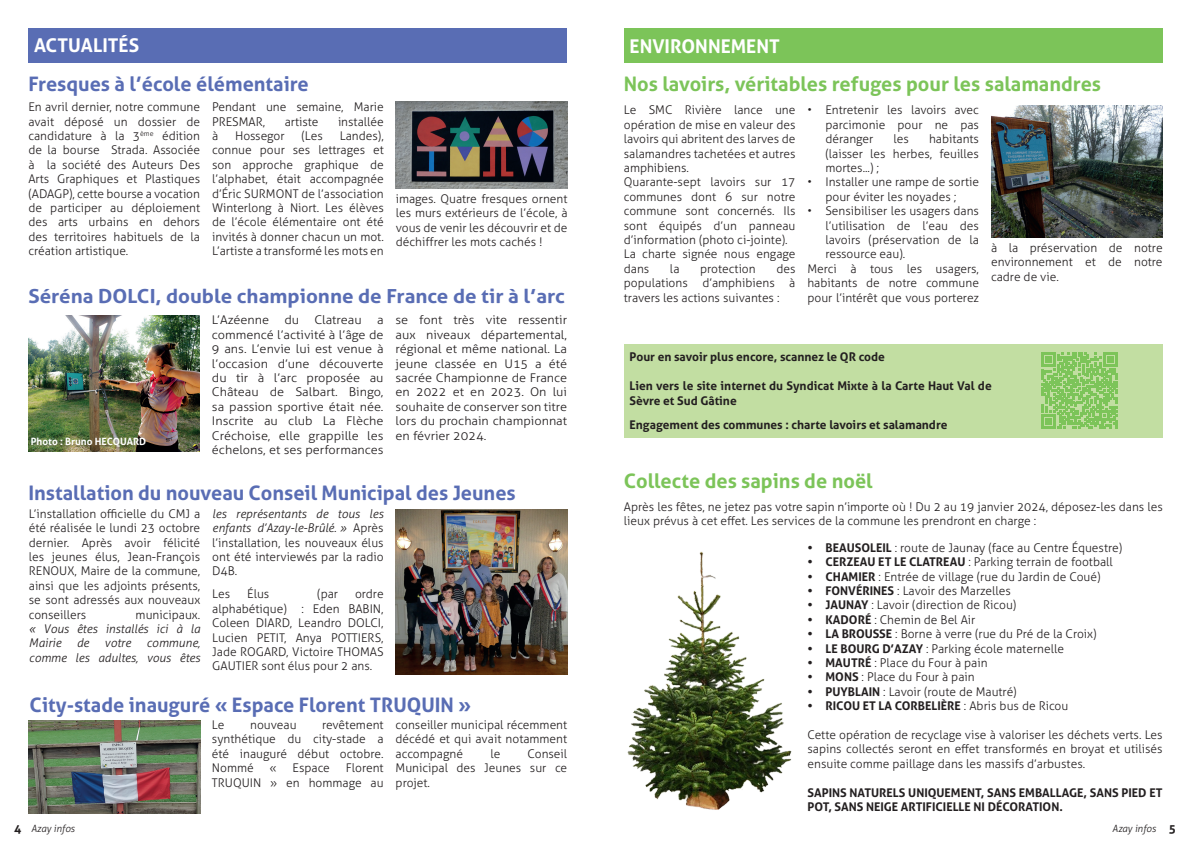
<style>
.page{position:relative;width:1191px;height:842px;background:#fff}
.page>*{position:absolute;margin:0;border:0;box-sizing:border-box;transform-origin:0 0}
.Titre_3{font:700 20px "Aller";color:#596db4}
.Titre_3-2{font:700 20px "Aller";color:#7cc459}
.t1{font:700 19.4px "Aller";color:#596db4;scale:1.06 1}
.Titre_2{font:700 19px "Aller";color:#fff}
.Titre_3-3{font:300 12px/14.4px "Aller";color:#231f20;text-align:justify}
.Titre_3-4{font:300 12px/14.4px "Aller";color:#231f20;text-align:justify;scale:1.06 1}
.t2{font:700 12px/14.4px "Aller";color:#231f20}
.t3{font:italic 300 12px/14.4px "Aller";color:#231f20;text-align:justify}
.t4{font:italic 300 10px "Aller";color:#231f20}
.t5{font:700 10px "Aller";color:#fff}
.s1{font-style:normal}
.s2{font-style:italic}
.s3{font-weight:700}
.s4{font-weight:300}
.s5{font-weight:700;font-style:normal;font-size:12px}
</style>
<div class="page">
<img style="left:395px;top:101px;width:172px;height:87px">
<img style="left:28px;top:720px;width:173px;height:94px">
<img style="left:396px;top:510px;width:171px;height:165px">
<img style="left:28px;top:316px;width:171px;height:136px">
<div style="left:28px;top:28px;width:539px;height:34px;background:#596db4"></div>
<div style="left:624px;top:344px;width:538px;height:93px;background:#c2dea2"></div>
<img style="left:991px;top:106px;width:171px;height:131px">
<svg style="left:1041px;top:352px;width:76px;height:77px"></svg>
<div style="left:624px;top:29px;width:538px;height:34px;background:#7cc459"></div>
<img style="left:627px;top:551px;width:165px;height:259px">
<p class="Titre_2" style="left:34px;top:34px;width:107px">ACTUALITÉS</p>
<p class="Titre_3" style="left:28px;top:72px;width:282px">Fresques à l’école élémentaire</p>
<p class="Titre_3-3" style="left:28px;top:100px;width:173px">En avril dernier, notre commune avait déposé un dossier de candidature à la 3<sup>ème</sup> édition de la bourse Strada. Associée à la société des Auteurs Des Arts Graphiques et Plastiques (ADAGP), cette bourse a vocation de participer au déploiement des arts urbains en dehors des territoires habituels de la création artistique.</p>
<p class="Titre_3-3" style="left:212px;top:100px;width:173px">Pendant une semaine, Marie<br>PRESMAR,</p>
<p class="Titre_3-3" style="left:285px;top:114px;width:35px">artiste</p>
<p class="Titre_3-3" style="left:338px;top:114px;width:47px">installée</p>
<p class="Titre_3-3" style="left:212px;top:129px;width:173px;text-indent:128px">Landes), connue pour ses lettrages et son approche graphique de l’alphabet, était accompagnée d’Éric SURMONT de l’association Winterlong à Niort. Les élèves de l’école élémentaire ont été invités à donner chacun un mot.<br>L’artiste a transformé les mots en</p>
<p class="Titre_3-3" style="left:212px;top:129px;width:8px">à</p>
<p class="Titre_3-3" style="left:235px;top:129px;width:51px">Hossegor</p>
<p class="Titre_3-3" style="left:301px;top:129px;width:23px">(Les</p>
<p class="Titre_3-3" style="left:396px;top:191px;width:173px">images. Quatre fresques ornent les murs extérieurs de l’école, à vous de venir les découvrir et de déchiffrer les mots cachés !</p>
<p class="t1" style="left:28px;top:284px;width:508px">Séréna DOLCI, double championne de France de tir à l’arc</p>
<p class="Titre_3-4" style="left:212px;top:313px;width:55px">L’Azéenne</p>
<p class="Titre_3-4" style="left:284px;top:313px;width:15px">du</p>
<p class="Titre_3-4" style="left:314px;top:313px;width:46px">Clatreau</p>
<p class="Titre_3-4" style="left:212px;top:313px;width:163px;text-indent:165px">a commencé l’activité à l’âge de 9 ans. L’envie lui est venue à l’occasion d’une découverte du tir à l’arc proposée au Château de Salbart. Bingo, sa passion sportive était née.<br>Inscrite au club La Flèche Créchoise, elle grappille les échelons, et ses performances</p>
<p class="Titre_3-4" style="left:395px;top:313px;width:163px">se font très vite ressentir aux niveaux départemental, régional et même national. La jeune classée en U15 a été sacrée Championne de France en 2022 et en 2023. On lui souhaite de conserver son titre lors du prochain championnat en février 2024.</p>
<p class="t5" style="left:31px;top:435px;width:117px">Photo : Bruno HECQUARD</p>
<p class="Titre_3" style="left:28px;top:480px;width:489px">Installation du nouveau Conseil Municipal des Jeunes</p>
<p class="Titre_3-3" style="left:29px;top:506px;width:173px">L’installation officielle du CMJ a été réalisée le lundi 23 octobre dernier. Après avoir félicité les jeunes élus, Jean-François RENOUX, Maire de la commune, ainsi que les adjoints présents, se sont adressés aux nouveaux conseillers</p>
<p class="t3" style="left:29px;top:607px;width:173px;text-indent:107px"><span class="s1">municipaux. </span>« Vous êtes installés ici à la Mairie</p>
<p class="t3" style="left:77px;top:636px;width:14px">de</p>
<p class="t3" style="left:105px;top:636px;width:28px">votre</p>
<p class="t3" style="left:29px;top:636px;width:173px;text-align:right">commune,<br>comme les adultes, vous êtes</p>
<p class="Titre_3-3" style="left:212px;top:506px;width:173px"><span class="s2">les représentants de tous les enfants d’Azay-le-Brûlé. »</span> Après l’installation, les nouveaux élus ont été interviewés par la radio D4B.</p>
<p class="Titre_3-3" style="left:212px;top:587px;width:20px">Les</p>
<p class="Titre_3-3" style="left:247px;top:587px;width:24px">Élus</p>
<p class="Titre_3-3" style="left:317px;top:587px;width:22px">(par</p>
<p class="Titre_3-3" style="left:212px;top:587px;width:173px;text-indent:143px">ordre alphabétique) : Eden BABIN, Coleen DIARD, Leandro DOLCI, Lucien PETIT, Anya POTTIERS, Jade ROGARD, Victoire THOMAS GAUTIER sont élus pour 2 ans.</p>
<p class="Titre_3" style="left:30px;top:693px;width:443px">City-stade inauguré « Espace Florent TRUQUIN »</p>
<p class="Titre_3-3" style="left:212px;top:718px;width:173px;text-indent:110px">revêtement synthétique du city-stade a été inauguré début octobre.<br>Nommé</p>
<p class="Titre_3-3" style="left:212px;top:718px;width:14px">Le</p>
<p class="Titre_3-3" style="left:250px;top:718px;width:48px">nouveau</p>
<p class="Titre_3-3" style="left:212px;top:761px;width:173px;text-align:right">Florent<br>TRUQUIN » en hommage au</p>
<p class="Titre_3-3" style="left:269px;top:761px;width:9px">«</p>
<p class="Titre_3-3" style="left:292px;top:761px;width:39px">Espace</p>
<p class="Titre_3-3" style="left:395px;top:718px;width:173px">conseiller municipal récemment décédé et qui avait notamment accompagné</p>
<p class="Titre_3-3" style="left:395px;top:746px;width:173px;text-indent:132px">Conseil Municipal des Jeunes sur ce projet.</p>
<p class="Titre_3-3" style="left:490px;top:746px;width:11px">le</p>
<p class="Titre_2" style="left:629px;top:34px;width:152px">ENVIRONNEMENT</p>
<p class="Titre_3-2" style="left:624px;top:72px;width:479px">Nos lavoirs, véritables refuges pour les salamandres</p>
<p class="Titre_3-3" style="left:624px;top:103px;width:173px">Le SMC Rivière lance une opération de mise en valeur des lavoirs qui abritent des larves de salamandres tachetées et autres amphibiens.</p>
<p class="Titre_3-3" style="left:624px;top:175px;width:173px">Quarante-sept lavoirs sur 17 communes dont 6 sur notre commune sont concernés. Ils sont équipés d’un panneau d’information (photo ci-jointe).</p>
<p class="Titre_3-3" style="left:624px;top:247px;width:173px">La charte signée nous engage dans</p>
<p class="Titre_3-3" style="left:624px;top:261px;width:173px;text-indent:152px">des populations d’amphibiens à travers les actions suivantes :</p>
<p class="Titre_3-3" style="left:670px;top:261px;width:11px">la</p>
<p class="Titre_3-3" style="left:700px;top:261px;width:57px">protection</p>
<p class="Titre_3-3" style="left:825px;top:103px;width:155px;text-indent:-18px">• Entretenir les lavoirs avec parcimonie pour ne pas déranger</p>
<p class="Titre_3-3" style="left:825px;top:132px;width:155px;text-indent:104px">habitants (laisser les herbes, feuilles mortes...) ;</p>
<p class="Titre_3-3" style="left:807px;top:175px;width:173px;text-align:center">• Installer une rampe de sortie pour éviter les noyades ;</p>
<p class="Titre_3-3" style="left:825px;top:204px;width:155px;text-indent:-18px">• Sensibiliser les usagers dans l’utilisation de l’eau des lavoirs (préservation de la ressource eau).</p>
<p class="Titre_3-3" style="left:807px;top:261px;width:173px">Merci à tous les usagers, habitants de notre commune pour l’intérêt que vous porterez</p>
<p class="Titre_3-3" style="left:893px;top:132px;width:17px">les</p>
<p class="Titre_3-3" style="left:991px;top:240px;width:173px">à la préservation de notre environnement et de notre cadre de vie.</p>
<p class="t2" style="left:629px;top:350px;width:257px">Pour en savoir plus encore, scannez le QR code</p>
<p class="t2" style="left:629px;top:379px;width:364px">Lien vers le site internet du Syndicat Mixte à la Carte Haut Val de<br>Sèvre et Sud Gâtine</p>
<p class="t2" style="left:629px;top:417px;width:319px">Engagement des communes : charte lavoirs et salamandre</p>
<p class="Titre_3-2" style="left:624px;top:469px;width:250px">Collecte des sapins de noël</p>
<p class="Titre_3-3" style="left:624px;top:499px;width:540px">Après les fêtes, ne jetez pas votre sapin n’importe où ! Du 2 au 19 janvier 2024, déposez-les dans les lieux prévus à cet effet. Les services de la commune les prendront en charge :</p>
<p class="Titre_3-3" style="left:807px;top:540px;width:316px"><span class="s3">• BEAUSOLEIL</span> : route de Jaunay (face au Centre Équestre)</p>
<p class="Titre_3-3" style="left:807px;top:555px;width:307px"><span class="s3">• CERZEAU ET LE CLATREAU</span> : Parking terrain de football</p>
<p class="Titre_3-3" style="left:807px;top:569px;width:295px"><span class="s3">• CHAMIER</span> : Entrée de village (rue du Jardin de Coué)</p>
<p class="Titre_3-3" style="left:807px;top:583px;width:205px"><span class="s3">• FONVÉRINES</span> : Lavoir des Marzelles</p>
<p class="Titre_3-3" style="left:807px;top:598px;width:210px"><span class="s3">• JAUNAY</span> : Lavoir (direction de Ricou)</p>
<p class="Titre_3-3" style="left:807px;top:612px;width:169px"><span class="s3">• KADORÉ</span> : Chemin de Bel Air</p>
<p class="Titre_3-3" style="left:807px;top:627px;width:291px"><span class="s3">• LA BROUSSE</span> : Borne à verre (rue du Pré de la Croix)</p>
<p class="Titre_3-3" style="left:807px;top:641px;width:258px"><span class="s3">• LE BOURG D’AZAY</span> : Parking école maternelle</p>
<p class="Titre_3-3" style="left:807px;top:655px;width:181px"><span class="s3">• MAUTRÉ</span> : Place du Four à pain</p>
<p class="Titre_3-3" style="left:807px;top:670px;width:169px"><span class="s3">• MONS</span> : Place du Four à pain</p>
<p class="Titre_3-3" style="left:807px;top:684px;width:211px"><span class="s3">• PUYBLAIN</span> : Lavoir (route de Mautré)</p>
<p class="t2" style="left:807px;top:699px;width:262px">• RICOU ET LA CORBELIÈRE <span class="s4">: Abris bus de Ricou</span></p>
<p class="Titre_3-3" style="left:807px;top:727px;width:357px">Cette opération de recyclage vise à valoriser les déchets verts. Les sapins collectés seront en effet transformés en broyat et utilisés ensuite comme paillage dans les massifs d’arbustes.</p>
<p class="t2" style="left:807px;top:785px;width:357px">SAPINS NATURELS UNIQUEMENT, SANS EMBALLAGE, SANS PIED ET<br>POT, SANS NEIGE ARTIFICIELLE NI DÉCORATION.</p>
<p class="t4" style="left:14px;top:822px;width:62px"><span class="s5">4</span> Azay infos</p>
<p class="t4" style="left:1112px;top:822px;width:65px">Azay infos <span class="s5">5</span></p>
</div>
